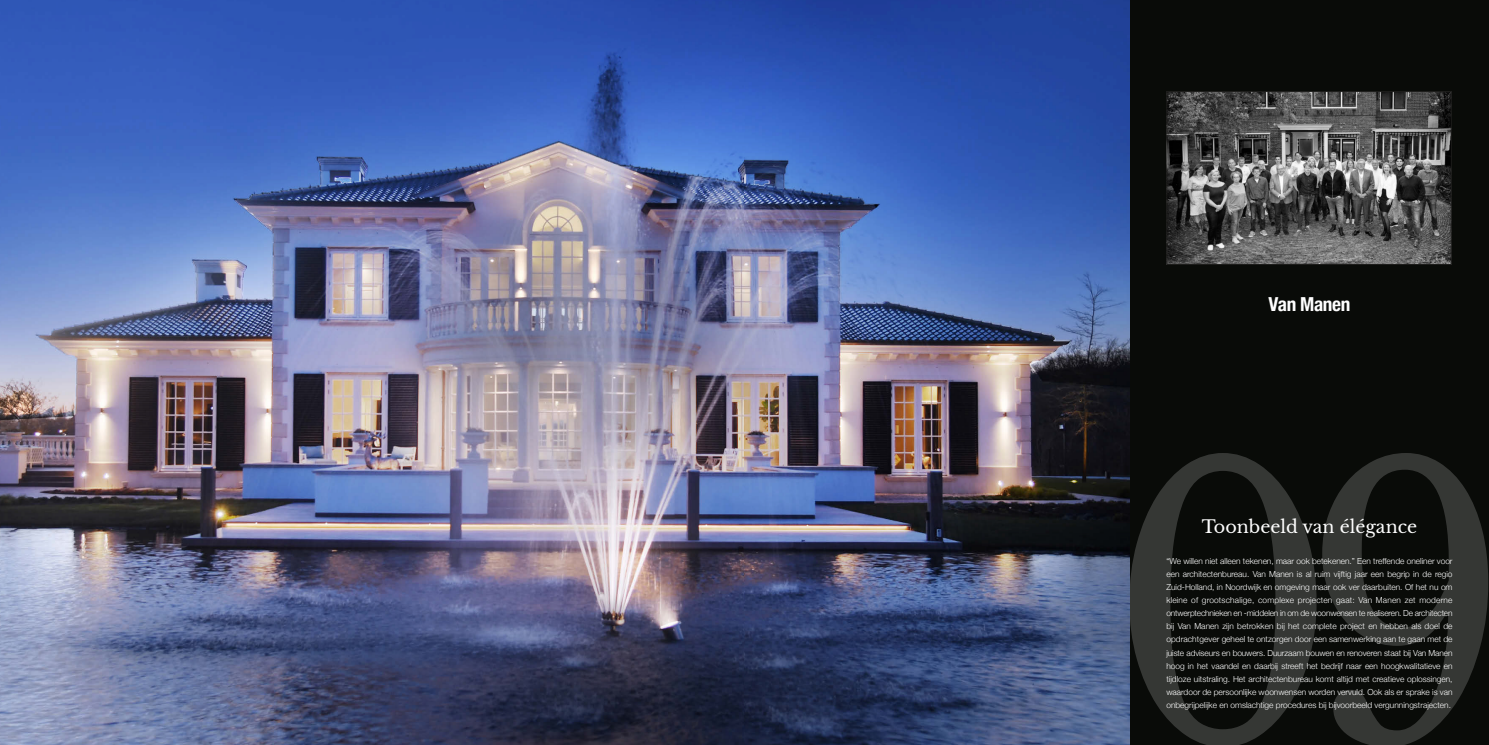
<style>
.page{position:relative;width:1489px;height:745px;background:#fff}
.page>*{position:absolute;margin:0;border:0;box-sizing:border-box;transform-origin:0 0}
.t1{font:371.88px "Libre Baskerville";color:#ededec;scale:.85 1}
.t2{font:700 condensed 19.25px "Helvetica Neue";letter-spacing:-.02em;color:#fff}
.t3{font:17.5px "Libre Baskerville";color:#fff}
.t4{font:300 8.31px/13.1px "Helvetica Neue";color:#fff;text-align:justify}
</style>
<div class="page">
<img style="left:0;top:0;width:744px;height:744px">
<div style="left:744px;top:0;width:744px;height:744px;background:#090b08"></div>
<img style="left:1168px;top:93px;width:281px;height:170px">
<div style="left:1166px;top:91px;width:285px;height:174px;border:1px solid #1d1d1b"></div>
<img style="left:744px;top:0;width:385px;height:744px">
<h2 class="t2" style="left:1268px;top:288px;width:83px">Van Manen</h2>
<h1 class="t1" style="left:1109px;top:382px;width:469px">09</h1>
<h3 class="t3" style="left:1201px;top:515px;width:217px">Toonbeeld van élégance</h3>
<p class="t4" style="left:1166px;top:553px;width:288px">“We willen niet alleen tekenen, maar ook betekenen.” Een treffende oneliner voor een architectenbureau. Van Manen is al ruim vijftig jaar een begrip in de regio Zuid-Holland, in Noordwijk en omgeving maar ook ver daarbuiten. Of het nu om kleine of grootschalige, complexe projecten gaat: Van Manen zet moderne ontwerptechnieken en -middelen in om de woonwensen te realiseren. De architecten bij Van Manen zijn betrokken bij het complete project en hebben als doel de opdrachtgever geheel te ontzorgen door een samenwerking aan te gaan met de juiste adviseurs en bouwers. Duurzaam bouwen en renoveren staat bij Van Manen hoog in het vaandel en daarbij streeft het bedrijf naar een hoogkwalitatieve en tijdloze uitstraling. Het architectenbureau komt altijd met creatieve oplossingen, waardoor de persoonlijke woonwensen worden vervuld. Ook als er sprake is van onbegrijpelijke en omslachtige procedures bij bijvoorbeeld vergunningstrajecten.</p>
</div>
